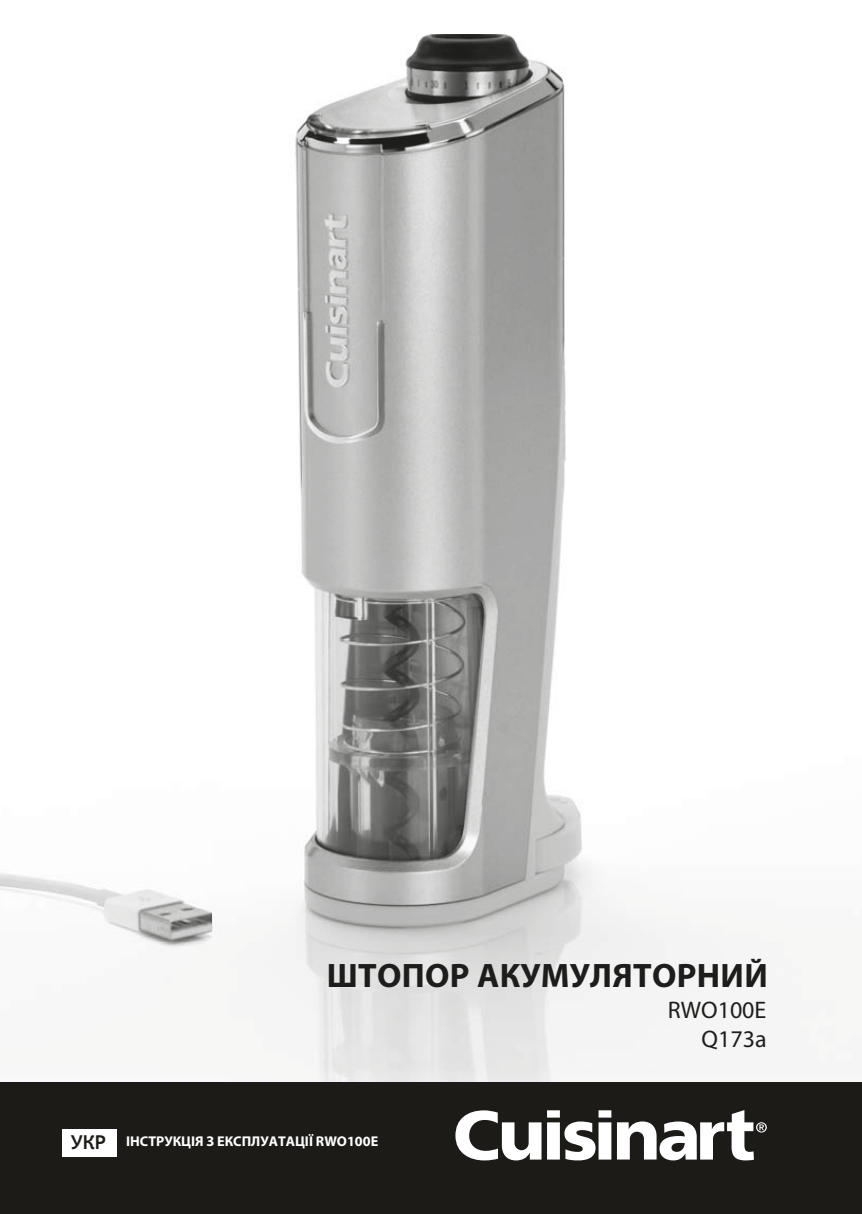
<style>
.page{position:relative;width:862px;height:1214px;background:#fff}
.page>*{position:absolute;margin:0;border:0;box-sizing:border-box;transform-origin:0 0}
.t1{font:700 34px "Myriad Pro";letter-spacing:.01em;color:#1d1d1b}
.t2{font:24px/28.8px "Myriad Pro";color:#1d1d1b;text-align:right}
.t3{font:700 14.2px "Myriad Pro";color:#fff}
.s1{font-family:"Trebuchet MS";font-size:19.2px;color:#1c1b18}
</style>
<div class="page">
<img style="left:0;top:34px;width:725px;height:1048px">
<div style="left:0;top:1082px;width:862px;height:131px;background:#1c1b18"></div>
<svg style="left:455px;top:1110px;width:86px;height:50px"></svg>
<svg style="left:547px;top:1110px;width:64px;height:50px"></svg>
<svg style="left:617px;top:1110px;width:150px;height:50px"></svg>
<div style="left:63px;top:1128px;width:54px;height:28px;background:#fff"></div>
<h1 class="t1" style="left:327px;top:952px;width:442px">ШТОПОР АКУМУЛЯТОРНИЙ</h1>
<h2 class="t2" style="left:668px;top:995px;width:100px">RWO100E<br>Q173a</h2>
<p class="t3" style="left:71px;top:1131px;width:309px"><span class="s1">УКР</span> ІНСТРУКЦІЯ З ЕКСПЛУАТАЦІЇ RWO100E</p>
</div>
